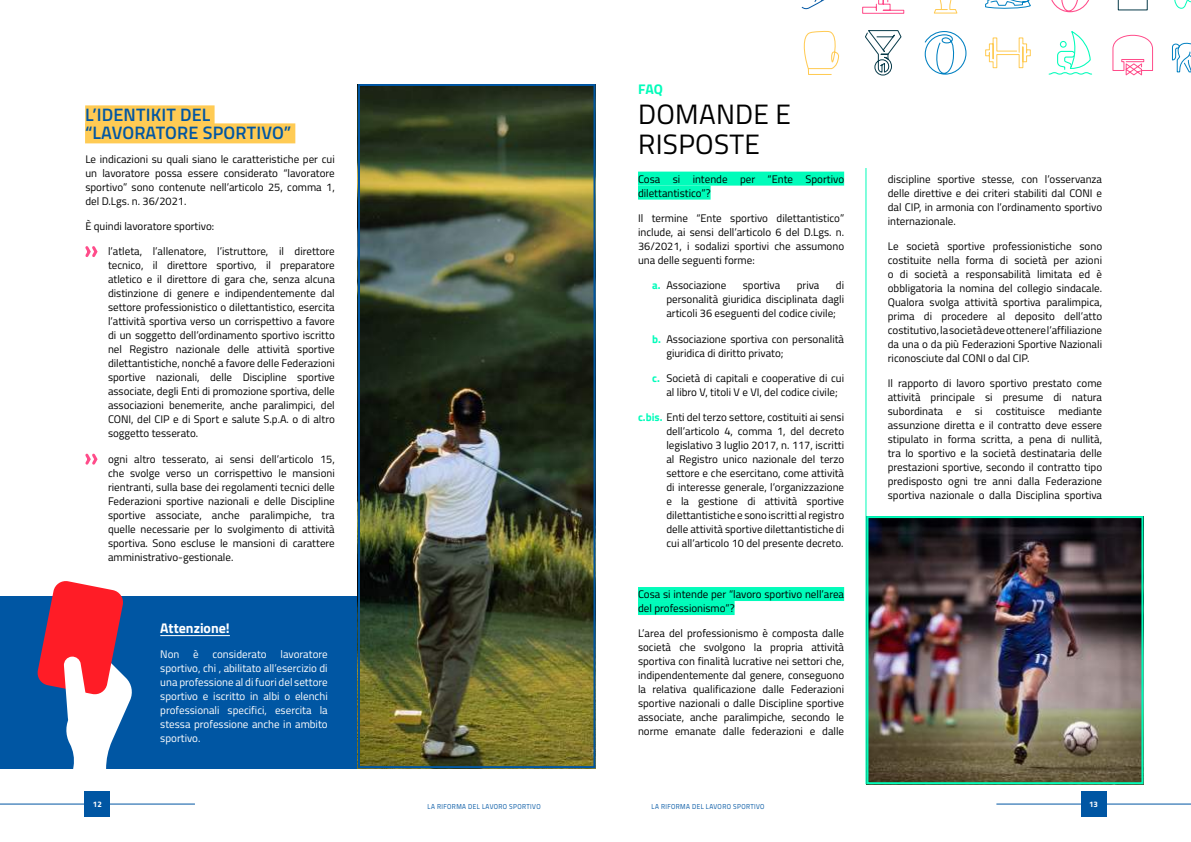
<style>
.page{position:relative;width:1191px;height:842px;background:#fff}
.page>*{position:absolute;margin:0;border:0;box-sizing:border-box;transform-origin:0 0}
.t1{font:28px/30px "Titillium";letter-spacing:.01em;color:#000}
.t2{font:600 18px/18px "Titillium";letter-spacing:.01em;color:#0056a3}
.t3{font:700 14px "Titillium";color:#fff}
.t4{font:700 14px "Titillium";color:#01fcba}
.t5{font:11px/14px "Titillium";color:#000;text-align:justify}
.t6{font:11px/14px "Titillium";color:#fff;text-align:justify}
.t7{font:700 8px "Titillium";color:#fff}
.t8{font:7.2px "Titillium";letter-spacing:.06em;color:#0056a3;scale:.91 1}
.s1{font-weight:700;color:#01fcba}
</style>
<div class="page">
<div style="left:0;top:596px;width:406px;height:172px;background:#0056a3"></div>
<svg style="left:36px;top:581px;width:97px;height:211px"></svg>
<svg style="left:934px;top:0;width:24px;height:14px"></svg>
<svg style="left:924px;top:31px;width:43px;height:44px"></svg>
<svg style="left:985px;top:0;width:46px;height:9px"></svg>
<svg style="left:985px;top:37px;width:46px;height:32px"></svg>
<svg style="left:862px;top:0;width:43px;height:14px"></svg>
<svg style="left:865px;top:30px;width:37px;height:46px"></svg>
<svg style="left:1051px;top:0;width:38px;height:13px"></svg>
<svg style="left:801px;top:0;width:24px;height:10px"></svg>
<svg style="left:1048px;top:31px;width:44px;height:44px"></svg>
<svg style="left:803px;top:30px;width:37px;height:45px"></svg>
<svg style="left:1117px;top:0;width:31px;height:11px"></svg>
<svg style="left:1112px;top:34px;width:42px;height:42px"></svg>
<svg style="left:1174px;top:0;width:17px;height:9px"></svg>
<svg style="left:1172px;top:42px;width:19px;height:31px"></svg>
<img style="left:869px;top:519px;width:271px;height:262px">
<div style="left:866px;top:516px;width:277px;height:268px;border:2px solid #01fcba"></div>
<img style="left:361px;top:87px;width:231px;height:678px">
<div style="left:358px;top:84px;width:237px;height:684px;border:2px solid #0056a3"></div>
<hr style="left:865px;top:168px;width:1px;height:616px;background:#01fcba">
<hr style="left:160px;top:635px;width:70px;height:1px;background:#fff">
<div style="left:85px;top:105px;width:130px;height:20px;background:#ffcb54"></div>
<div style="left:85px;top:123px;width:210px;height:20px;background:#ffcb54"></div>
<svg style="left:85px;top:246px;width:13px;height:11px"></svg>
<svg style="left:85px;top:453px;width:13px;height:12px"></svg>
<div style="left:638px;top:172px;width:206px;height:14px;background:#01fcba"></div>
<div style="left:638px;top:186px;width:72px;height:14px;background:#01fcba"></div>
<div style="left:638px;top:587px;width:206px;height:14px;background:#01fcba"></div>
<div style="left:638px;top:601px;width:96px;height:14px;background:#01fcba"></div>
<hr style="left:996px;top:804px;width:195px;height:1px;background:#0056a3">
<div style="left:1080px;top:791px;width:26px;height:26px;background:#0056a3"></div>
<hr style="left:0;top:804px;width:195px;height:1px;background:#0056a3">
<div style="left:85px;top:791px;width:25px;height:26px;background:#0056a3"></div>
<h2 class="t2" style="left:85px;top:105px;width:208px">L’IDENTIKIT DEL “LAVORATORE SPORTIVO”</h2>
<p class="t5" style="left:85px;top:151px;width:251px">Le indicazioni su quali siano le caratteristiche per cui un lavoratore possa essere considerato “lavoratore sportivo” sono contenute nell’articolo 25, comma 1, del D.Lgs. n. 36/2021.</p>
<p class="t5" style="left:85px;top:219px;width:130px">È quindi lavoratore sportivo:</p>
<p class="t5" style="left:108px;top:244px;width:228px">l’atleta, l’allenatore, l’istruttore, il direttore tecnico, il direttore sportivo, il preparatore atletico e il direttore di gara che, senza alcuna distinzione di genere e indipendentemente dal settore professionistico o dilettantistico, esercita l’attività sportiva verso un corrispettivo a favore di un soggetto dell’ordinamento sportivo iscritto nel Registro nazionale delle attività sportive dilettantistiche, nonché a favore delle Federazioni sportive nazionali, delle Discipline sportive associate, degli Enti di promozione sportiva, delle associazioni benemerite, anche paralimpici, del CONI, del CIP e di Sport e salute S.p.A. o di altro soggetto tesserato.</p>
<p class="t5" style="left:108px;top:451px;width:228px">ogni altro tesserato, ai sensi dell’articolo 15, che svolge verso un corrispettivo le mansioni rientranti, sulla base dei regolamenti tecnici delle Federazioni sportive nazionali e delle Discipline sportive associate, anche paralimpiche, tra quelle necessarie per lo svolgimento di attività sportiva. Sono escluse le mansioni di carattere amministrativo-gestionale.</p>
<p class="t3" style="left:160px;top:617px;width:71px">Attenzione!</p>
<p class="t6" style="left:160px;top:646px;width:169px">Non è considerato lavoratore sportivo, chi , abilitato all’esercizio di una professione al di fuori del settore sportivo e iscritto in albi o elenchi professionali specifici, esercita la stessa professione anche in ambito sportivo.</p>
<p class="t4" style="left:638px;top:78px;width:26px">FAQ</p>
<h1 class="t1" style="left:638px;top:98px;width:154px">DOMANDE E<br>RISPOSTE</h1>
<p class="t5" style="left:638px;top:171px;width:208px">Cosa si intende per “Ente Sportivo dilettantistico”?</p>
<p class="t5" style="left:638px;top:211px;width:208px">Il termine “Ente sportivo dilettantistico” include, ai sensi dell’articolo 6 del D.Lgs. n.<br>36/2021, i sodalizi sportivi che assumono una delle seguenti forme:</p>
<p class="t5" style="left:652px;top:278px;width:76px"><span class="s1">a.</span> Associazione</p>
<p class="t5" style="left:743px;top:278px;width:39px">sportiva</p>
<p class="t5" style="left:796px;top:278px;width:24px">priva</p>
<p class="t5" style="left:666px;top:278px;width:179px;text-indent:169px">di personalità giuridica disciplinata dagli articoli 36 eseguenti del codice civile;</p>
<p class="t5" style="left:666px;top:331px;width:179px;text-indent:-14px"><span class="s1">b.</span> Associazione sportiva con personalità giuridica di diritto privato;</p>
<p class="t5" style="left:666px;top:371px;width:179px;text-indent:-14px"><span class="s1">c.</span> Società di capitali e cooperative di cui al libro V, titoli V e VI, del codice civile;</p>
<p class="t5" style="left:666px;top:410px;width:179px;text-indent:-28px"><span class="s1">c.bis.</span> Enti del terzo settore, costituiti ai sensi dell’articolo 4, comma 1, del decreto legislativo 3 luglio 2017, n. 117, iscritti al Registro unico nazionale del terzo settore e che esercitano, come attività di interesse generale, l’organizzazione e la gestione di attività sportive dilettantistiche e sono iscritti al registro delle attività sportive dilettantistiche di cui all’articolo 10 del presente decreto.</p>
<p class="t5" style="left:638px;top:587px;width:208px">Cosa si intende per “lavoro sportivo nell’area del professionismo”?</p>
<p class="t5" style="left:638px;top:626px;width:208px">L’area del professionismo è composta dalle società che svolgono la propria attività sportiva con finalità lucrative nei settori che, indipendentemente dal genere, conseguono la relativa qualificazione dalle Federazioni sportive nazionali o dalle Discipline sportive associate, anche paralimpiche, secondo le norme emanate dalle federazioni e dalle</p>
<p class="t5" style="left:887px;top:171px;width:216px">discipline sportive stesse, con l’osservanza delle direttive e dei criteri stabiliti dal CONI e dal CIP, in armonia con l’ordinamento sportivo internazionale.</p>
<p class="t5" style="left:887px;top:239px;width:216px">Le società sportive professionistiche sono costituite nella forma di società per azioni o di società a responsabilità limitata ed è obbligatoria la nomina del collegio sindacale.<br>Qualora svolga attività sportiva paralimpica, prima di procedere al deposito dell’atto costitutivo, la società deve ottenere l’affiliazione da una o da più Federazioni Sportive Nazionali riconosciute dal CONI o dal CIP.</p>
<p class="t5" style="left:887px;top:376px;width:216px">Il rapporto di lavoro sportivo prestato come attività principale si presume di natura subordinata e si costituisce mediante assunzione diretta e il contratto deve essere stipulato in forma scritta, a pena di nullità, tra lo sportivo e la società destinataria delle prestazioni sportive, secondo il contratto tipo predisposto ogni tre anni dalla Federazione sportiva nazionale o dalla Disciplina sportiva</p>
<p class="t7" style="left:93px;top:798px;width:10px">12</p>
<p class="t8" style="left:427px;top:801px;width:126px">LA RIFORMA DEL LAVORO SPORTIVO</p>
<p class="t8" style="left:651px;top:801px;width:126px">LA RIFORMA DEL LAVORO SPORTIVO</p>
<p class="t7" style="left:1089px;top:798px;width:10px">13</p>
</div>
